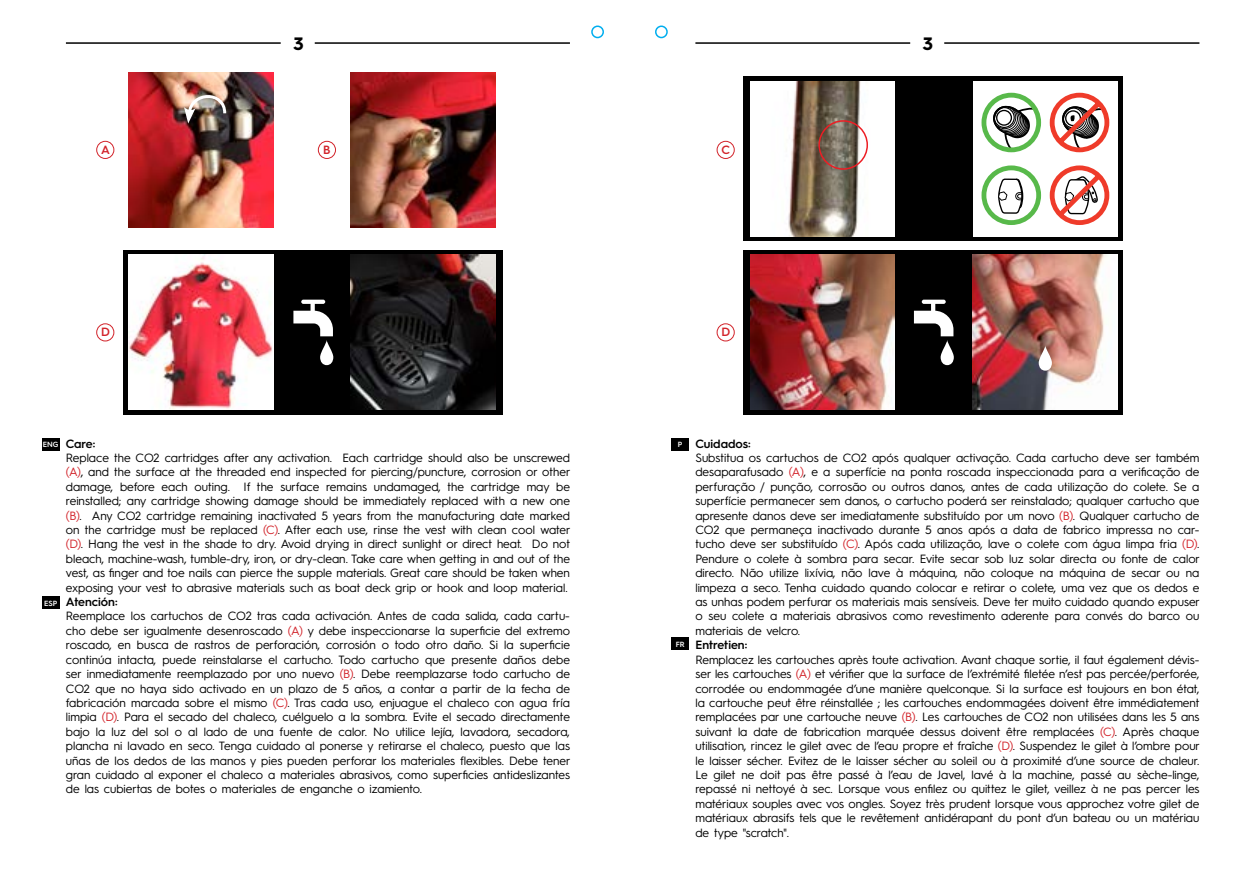
<style>
.page{position:relative;width:1259px;height:893px;background:#fff}
.page>*{position:absolute;margin:0;border:0;box-sizing:border-box;transform-origin:0 0}
.t1{font:700 18px "Hurme Geometric Sans 3";color:#000}
.t2{font:12px/14.4px "Hurme Geometric Sans 3";color:#000;text-align:justify}
.t3{font:600 12px "Hurme Geometric Sans 3";color:#000}
.t4{font:600 12px "Hurme Geometric Sans 3";color:#d2232a}
.t5{font:600 7.5px "Hurme Geometric Sans 3";color:#fff}
.s1{color:#d2232a}
</style>
<div class="page">
<div style="left:655px;top:26px;width:13px;height:12px;border:2px solid #00aeef;border-radius:50%"></div>
<div style="left:591px;top:26px;width:13px;height:12px;border:2px solid #00aeef;border-radius:50%"></div>
<div style="left:124px;top:250px;width:379px;height:165px;background:#000"></div>
<img style="left:350px;top:72px;width:145px;height:155px">
<hr style="left:315px;top:42px;width:255px;height:2px;background:#000">
<hr style="left:66px;top:42px;width:215px;height:2px;background:#000">
<div style="left:42px;top:438px;width:18px;height:13px;background:#000"></div>
<img style="left:129px;top:72px;width:145px;height:155px">
<svg style="left:184px;top:91px;width:44px;height:33px"></svg>
<img style="left:129px;top:255px;width:145px;height:155px">
<div style="left:42px;top:596px;width:18px;height:13px;background:#000"></div>
<img style="left:350px;top:255px;width:145px;height:155px">
<svg style="left:301px;top:300px;width:24px;height:4px"></svg>
<div style="left:310px;top:300px;width:5px;height:18px;background:#fff;border-radius:2px"></div>
<svg style="left:293px;top:311px;width:40px;height:54px"></svg>
<div style="left:96px;top:323px;width:18px;height:18px;border:1px solid #d2232a;border-radius:50%"></div>
<div style="left:318px;top:141px;width:18px;height:18px;border:1px solid #d2232a;border-radius:50%"></div>
<div style="left:96px;top:141px;width:18px;height:18px;border:1px solid #d2232a;border-radius:50%"></div>
<div style="left:743px;top:250px;width:380px;height:165px;background:#000"></div>
<div style="left:743px;top:77px;width:380px;height:164px;background:#000"></div>
<img style="left:750px;top:81px;width:145px;height:155px">
<div style="left:818px;top:120px;width:50px;height:50px;border:2px solid #ed1d24;border-radius:50%"></div>
<hr style="left:944px;top:42px;width:255px;height:2px;background:#000">
<hr style="left:695px;top:42px;width:215px;height:2px;background:#000">
<div style="left:671px;top:637px;width:18px;height:13px;background:#000"></div>
<div style="left:671px;top:438px;width:18px;height:13px;background:#000"></div>
<img style="left:750px;top:255px;width:145px;height:155px">
<svg style="left:921px;top:300px;width:24px;height:4px"></svg>
<hr style="left:931px;top:300px;width:4px;height:18px;background:#fff;border-radius:2px">
<svg style="left:914px;top:311px;width:40px;height:54px"></svg>
<img style="left:973px;top:255px;width:145px;height:155px">
<svg style="left:1038px;top:345px;width:14px;height:26px"></svg>
<div style="left:716px;top:323px;width:18px;height:18px;border:1px solid #d2232a;border-radius:50%"></div>
<div style="left:716px;top:141px;width:18px;height:18px;border:1px solid #d2232a;border-radius:50%"></div>
<div style="left:973px;top:81px;width:145px;height:155px;background:#fff"></div>
<svg style="left:998px;top:178px;width:26px;height:36px"></svg>
<svg style="left:1049px;top:165px;width:61px;height:60px"></svg>
<div style="left:981px;top:165px;width:60px;height:60px;border:5px solid #58b94a;border-radius:50%"></div>
<svg style="left:1049px;top:92px;width:61px;height:61px"></svg>
<svg style="left:992px;top:105px;width:46px;height:45px"></svg>
<div style="left:981px;top:93px;width:60px;height:59px;border:5px solid #58b94a;border-radius:50%"></div>
<h1 class="t1" style="left:293px;top:31px;width:12px">3</h1>
<p class="t4" style="left:101px;top:141px;width:10px">A</p>
<p class="t4" style="left:323px;top:141px;width:9px">B</p>
<p class="t4" style="left:101px;top:324px;width:10px">D</p>
<p class="t5" style="left:43px;top:439px;width:17px">ENG</p>
<p class="t5" style="left:44px;top:598px;width:15px">ESP</p>
<p class="t3" style="left:66px;top:435px;width:31px">Care:</p>
<p class="t2" style="left:66px;top:450px;width:506px">Replace the CO2 cartridges after any activation. Each cartridge should also be unscrewed <span class="s1">(A)</span>, and the surface at the threaded end inspected for piercing/puncture, corrosion or other damage, before each outing. If the surface remains undamaged, the cartridge may be reinstalled; any cartridge showing damage should be immediately replaced with a new one <span class="s1">(B)</span>. Any CO2 cartridge remaining inactivated 5 years from the manufacturing date marked on the cartridge must be replaced <span class="s1">(C)</span>. After each use, rinse the vest with clean cool water <span class="s1">(D)</span>. Hang the vest in the shade to dry. Avoid drying in direct sunlight or direct heat. Do not bleach, machine-wash, tumble-dry, iron, or dry-clean. Take care when getting in and out of the vest, as finger and toe nails can pierce the supple materials. Great care should be taken when exposing your vest to abrasive materials such as boat deck grip or hook and loop material.</p>
<p class="t3" style="left:66px;top:593px;width:53px">Atención:</p>
<p class="t2" style="left:66px;top:608px;width:506px">Reemplace los cartuchos de CO2 tras cada activación. Antes de cada salida, cada cartu&shy;cho debe ser igualmente desenroscado <span class="s1">(A)</span> y debe inspeccionarse la superficie del extremo roscado, en busca de rastros de perforación, corrosión o todo otro daño. Si la superficie continúa intacta, puede reinstalarse el cartucho. Todo cartucho que presente daños debe ser inmediatamente reemplazado por uno nuevo <span class="s1">(B)</span>. Debe reemplazarse todo cartucho de CO2 que no haya sido activado en un plazo de 5 años, a contar a partir de la fecha de fabricación marcada sobre el mismo <span class="s1">(C)</span>. Tras cada uso, enjuague el chaleco con agua fría limpia <span class="s1">(D)</span>. Para el secado del chaleco, cuélguelo a la sombra. Evite el secado directamente bajo la luz del sol o al lado de una fuente de calor. No utilice lejía, lavadora, secadora, plancha ni lavado en seco. Tenga cuidado al ponerse y retirarse el chaleco, puesto que las uñas de los dedos de las manos y pies pueden perforar los materiales flexibles. Debe tener gran cuidado al exponer el chaleco a materiales abrasivos, como superficies antideslizantes de las cubiertas de botes o materiales de enganche o izamiento.</p>
<p class="t4" style="left:721px;top:141px;width:10px">C</p>
<h1 class="t1" style="left:923px;top:31px;width:12px">3</h1>
<p class="t4" style="left:721px;top:324px;width:10px">D</p>
<p class="t5" style="left:678px;top:439px;width:6px">P</p>
<p class="t5" style="left:676px;top:639px;width:10px">FR</p>
<p class="t3" style="left:695px;top:435px;width:57px">Cuidados:</p>
<p class="t2" style="left:695px;top:450px;width:506px">Substitua os cartuchos de CO2 após qualquer activação. Cada cartucho deve ser também desaparafusado <span class="s1">(A)</span>, e a superfície na ponta roscada inspeccionada para a verificação de perfuração / punção, corrosão ou outros danos, antes de cada utilização do colete. Se a superfície permanecer sem danos, o cartucho poderá ser reinstalado; qualquer cartucho que apresente danos deve ser imediatamente substituído por um novo <span class="s1">(B)</span>. Qualquer cartucho de CO2 que permaneça inactivado durante 5 anos após a data de fabrico impressa no car&shy;tucho deve ser substituído <span class="s1">(C)</span>. Após cada utilização, lave o colete com água limpa fria <span class="s1">(D)</span>.<br>Pendure o colete à sombra para secar. Evite secar sob luz solar directa ou fonte de calor directo. Não utilize lixívia, não lave à máquina, não coloque na máquina de secar ou na limpeza a seco. Tenha cuidado quando colocar e retirar o colete, uma vez que os dedos e as unhas podem perfurar os materiais mais sensíveis. Deve ter muito cuidado quando expuser o seu colete a materiais abrasivos como revestimento aderente para convés do barco ou materiais de velcro.</p>
<p class="t3" style="left:695px;top:637px;width:53px">Entretien:</p>
<p class="t2" style="left:695px;top:651px;width:506px">Remplacez les cartouches après toute activation. Avant chaque sortie, il faut également dévis&shy;ser les cartouches <span class="s1">(A)</span> et vérifier que la surface de l’extrémité filetée n’est pas percée/perforée, corrodée ou endommagée d’une manière quelconque. Si la surface est toujours en bon état, la cartouche peut être réinstallée ; les cartouches endommagées doivent être immédiatement remplacées par une cartouche neuve <span class="s1">(B)</span>. Les cartouches de CO2 non utilisées dans les 5 ans suivant la date de fabrication marquée dessus doivent être remplacées <span class="s1">(C)</span>. Après chaque utilisation, rincez le gilet avec de l’eau propre et fraîche <span class="s1">(D)</span>. Suspendez le gilet à l’ombre pour le laisser sécher. Evitez de le laisser sécher au soleil ou à proximité d’une source de chaleur.<br>Le gilet ne doit pas être passé à l’eau de Javel, lavé à la machine, passé au sèche-linge, repassé ni nettoyé à sec. Lorsque vous enfilez ou quittez le gilet, veillez à ne pas percer les matériaux souples avec vos ongles. Soyez très prudent lorsque vous approchez votre gilet de matériaux abrasifs tels que le revêtement antidérapant du pont d’un bateau ou un matériau de type "scratch".</p>
</div>
